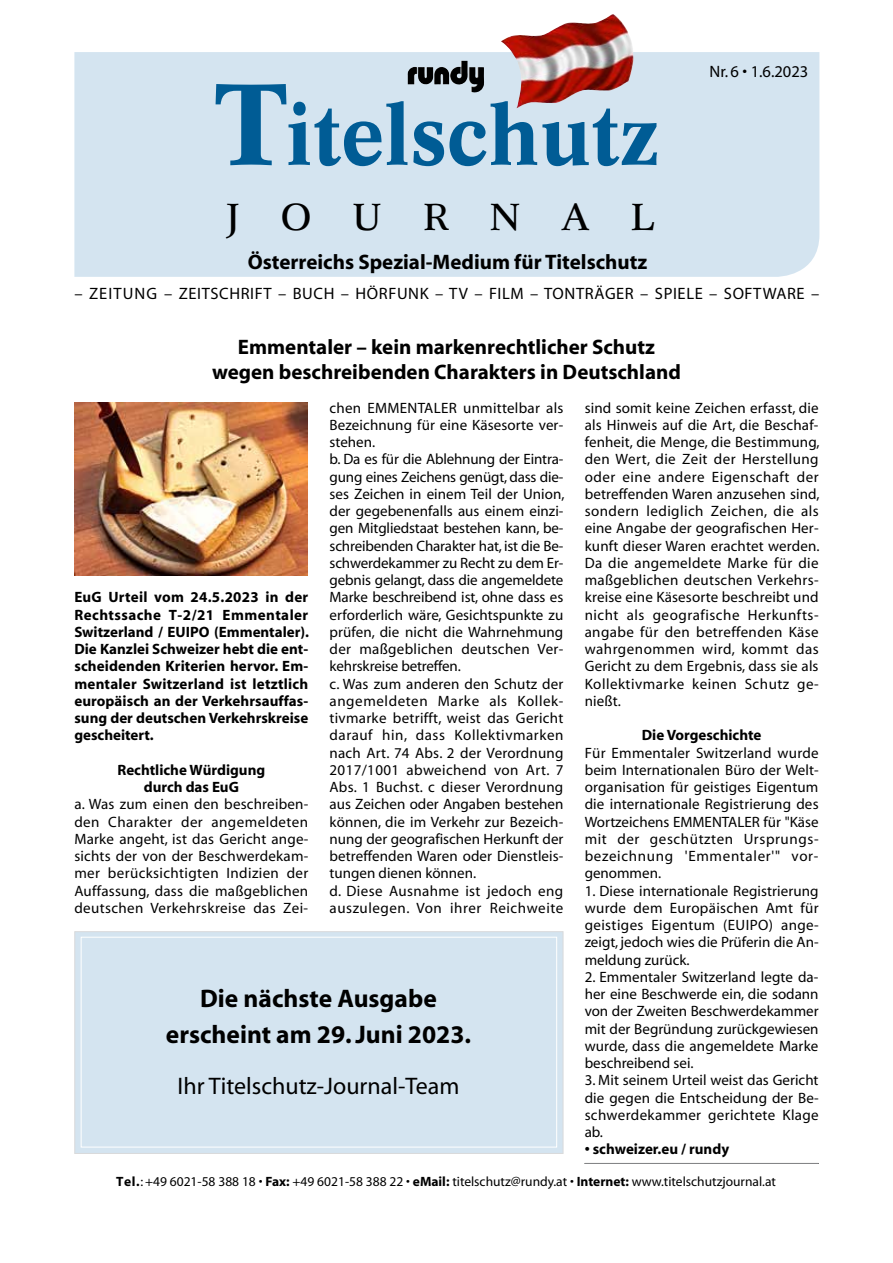
<style>
.page{position:relative;width:893px;height:1263px;background:#fff}
.page>*{position:absolute;margin:0;border:0;box-sizing:border-box;transform-origin:0 0}
.t1{font:700 82.5px "Concorde";color:#005c95}
.t2{font:36.75px "Concorde";letter-spacing:1.11em;color:#000}
.t3{font:700 25.5px/36px "Myriad";color:#000;text-align:center}
.t4{font:24px "Myriad";color:#000}
.t5{font:700 21px/25.2px "Myriad";color:#000;text-align:center}
.t6{font:16.5px "Myriad";letter-spacing:.035em;color:#000}
.t7{font:15px/17.2px "Myriad";letter-spacing:.005em;color:#000;text-align:justify}
.t8{font:700 15px/17.2px "Myriad";color:#000;text-align:justify}
.t9{font:13.5px "Myriad";color:#000}
.s1{font-size:112.5px}
.s2{font-weight:700}
</style>
<div class="page">
<hr style="left:585px;top:1163px;width:234px;height:1px;background:#87888a">
<div style="left:74px;top:52px;width:745px;height:225px;background:#d4e4f0"></div>
<img style="left:407px;top:61px;width:61px;height:27px">
<img style="left:501px;top:14px;width:133px;height:94px">
<div style="left:74px;top:931px;width:489px;height:223px;background:#d4e4f0;border:1px solid #d9dadb"></div>
<div style="left:81px;top:937px;width:476px;height:210px;border:1px solid #fff"></div>
<img style="left:75px;top:403px;width:233px;height:172px">
<h1 class="t1" style="left:216px;top:85px;width:445px"><span class="s1">T</span>itelschutz</h1>
<h2 class="t2" style="left:227px;top:194px;width:430px">JOURNAL</h2>
<h3 class="t5" style="left:248px;top:250px;width:401px">Österreichs Spezial-Medium für Titelschutz</h3>
<p class="t6" style="left:709px;top:63px;width:100px">Nr. 6 • 1.6.2023</p>
<p class="t6" style="left:74px;top:285px;width:746px">– ZEITUNG – ZEITSCHRIFT – BUCH – HÖRFUNK – TV – FILM – TONTRÄGER – SPIELE – SOFTWARE –</p>
<h3 class="t5" style="left:212px;top:335px;width:470px">Emmentaler – kein markenrechtlicher Schutz wegen beschreibenden Charakters in Deutschland</h3>
<p class="t7" style="left:330px;top:400px;width:236px;text-align:left">chen EMMENTALER unmittelbar als Bezeichnung für eine Käsesorte ver&shy;stehen.<br>b. Da es für die Ablehnung der Eintra&shy;gung eines Zeichens genügt, dass die&shy;ses Zeichen in einem Teil der Union, der gegebenenfalls aus einem einzi&shy;gen Mitgliedstaat bestehen kann, be&shy;schreibenden Charakter hat, ist die Be&shy;schwerdekammer zu Recht zu dem Er&shy;gebnis gelangt, dass die angemeldete Marke beschreibend ist, ohne dass es erforderlich wäre, Gesichtspunkte zu prüfen, die nicht die Wahrnehmung der maßgeblichen deutschen Ver&shy;kehrskreise betreffen.<br>c. Was zum anderen den Schutz der angemeldeten Marke als Kollek&shy;tivmarke betrifft, weist das Gericht darauf hin, dass Kollektivmarken nach Art. 74 Abs. 2 der Verordnung 2017/1001 abweichend von Art. 7<br>Abs. 1 Buchst. c dieser Verordnung aus Zeichen oder Angaben bestehen können, die im Verkehr zur Bezeich&shy;nung der geografischen Herkunft der betreffenden Waren oder Dienstleis&shy;tungen dienen können.<br>d. Diese Ausnahme ist jedoch eng auszulegen. Von ihrer Reichweite</p>
<p class="t7" style="left:585px;top:400px;width:237px">sind somit keine Zeichen erfasst, die als Hinweis auf die Art, die Beschaf&shy;fenheit, die Menge, die Bestimmung, den Wert, die Zeit der Herstellung oder eine andere Eigenschaft der betreffenden Waren anzusehen sind, sondern lediglich Zeichen, die als eine Angabe der geografischen Her&shy;kunft dieser Waren erachtet werden.<br>Da die angemeldete Marke für die maßgeblichen deutschen Verkehrs&shy;kreise eine Käsesorte beschreibt und nicht als geografische Herkunfts&shy;angabe für den betreffenden Käse wahrgenommen wird, kommt das Gericht zu dem Ergebnis, dass sie als Kollektivmarke keinen Schutz ge&shy;nießt.</p>
<p class="t8" style="left:74px;top:589px;width:236px">EuG Urteil vom 24.5.2023 in der Rechtssache T-2/21 Emmentaler Switzerland / EUIPO (Emmentaler).<br>Die Kanzlei Schweizer hebt die ent&shy;scheidenden Kriterien hervor. Em&shy;mentaler Switzerland ist letztlich europäisch an der Verkehrsauffas&shy;sung der deutschen Verkehrskreise gescheitert.</p>
<p class="t8" style="left:117px;top:762px;width:149px;text-align:center">Rechtliche Würdigung durch das EuG</p>
<p class="t7" style="left:74px;top:796px;width:235px">a. Was zum einen den beschreiben&shy;den Charakter der angemeldeten Marke angeht, ist das Gericht ange&shy;sichts der von der Beschwerdekam&shy;mer berücksichtigten Indizien der Auffassung, dass die maßgeblichen deutschen Verkehrskreise das Zei-</p>
<p class="t8" style="left:642px;top:727px;width:121px">Die Vorgeschichte</p>
<p class="t7" style="left:585px;top:745px;width:236px">Für Emmentaler Switzerland wurde beim Internationalen Büro der Welt&shy;organisation für geistiges Eigentum die internationale Registrierung des Wortzeichens EMMENTALER für "Käse mit der geschützten Ursprungs&shy;bezeichnung 'Emmentaler'" vor&shy;genommen.</p>
<p class="t7" style="left:585px;top:883px;width:236px">1. Diese internationale Registrierung wurde dem Europäischen Amt für geistiges Eigentum (EUIPO) ange&shy;zeigt, jedoch wies die Prüferin die An&shy;meldung zurück.</p>
<p class="t7" style="left:585px;top:969px;width:235px">2. Emmentaler Switzerland legte da&shy;her eine Beschwerde ein, die sodann von der Zweiten Beschwerdekammer mit der Begründung zurückgewiesen wurde, dass die angemeldete Marke beschreibend sei.</p>
<p class="t7" style="left:585px;top:1072px;width:235px">3. Mit seinem Urteil weist das Gericht die gegen die Entscheidung der Be&shy;schwerdekammer gerichtete Klage ab.</p>
<p class="t8" style="left:585px;top:1141px;width:146px">• schweizer.eu / rundy</p>
<h3 class="t3" style="left:166px;top:981px;width:307px">Die nächste Ausgabe erscheint am 29. Juni 2023.</h3>
<h3 class="t4" style="left:178px;top:1074px;width:283px">Ihr Titelschutz-Journal-Team</h3>
<p class="t9" style="left:116px;top:1174px;width:661px"><span class="s2">Tel.</span>: +49 6021-58 388 18 • <span class="s2">Fax:</span> +49 6021-58 388 22 • <span class="s2">eMail:</span> titelschutz@rundy.at • <span class="s2">Internet:</span> www.titelschutzjournal.at</p>
</div>
